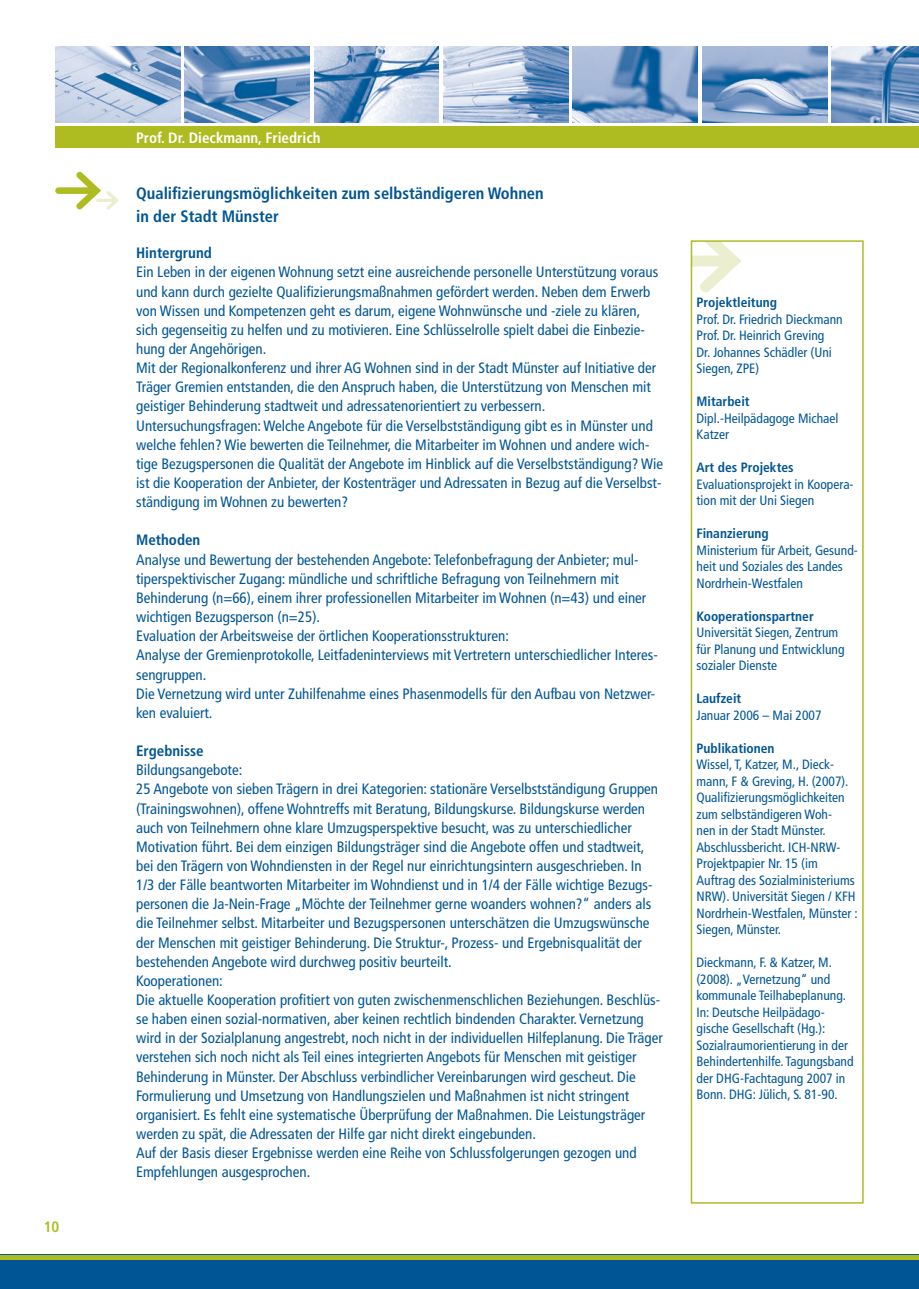
<style>
.page{position:relative;width:919px;height:1289px;background:#fff}
.page>*{position:absolute;margin:0;border:0;box-sizing:border-box;transform-origin:0 0}
.t1{font:700 condensed 16.5px/22.5px "Frutiger";color:#005594}
.t2{font:condensed 15px/19.2px "Frutiger";color:#005594}
.t3{font:700 condensed 15px "Frutiger";color:#005594}
.t4{font:700 condensed 15px "Frutiger";color:#fff}
.t5{font:700 condensed 15px "Frutiger";color:#aebc21}
.t6{font:condensed 13.5px/16.5px "Frutiger";color:#005594}
.t7{font:700 condensed 13.5px "Frutiger";color:#005594}
</style>
<div class="page">
<div style="left:55px;top:126px;width:851px;height:22px;background:#aebc21"></div>
<svg style="left:55px;top:171px;width:64px;height:39px"></svg>
<img style="left:55px;top:47px;width:125px;height:75px">
<img style="left:185px;top:47px;width:125px;height:75px">
<img style="left:314px;top:47px;width:125px;height:75px">
<img style="left:443px;top:47px;width:125px;height:75px">
<img style="left:572px;top:47px;width:125px;height:75px">
<img style="left:702px;top:47px;width:125px;height:75px">
<img style="left:831px;top:47px;width:87px;height:75px">
<div style="left:906px;top:126px;width:12px;height:22px;background:#aebc21"></div>
<svg style="left:693px;top:243px;width:48px;height:50px"></svg>
<div style="left:690px;top:240px;width:173px;height:963px;border:2px solid #aebc21"></div>
<div style="left:0;top:1254px;width:918px;height:34px;background:#005594"></div>
<div style="left:0;top:1254px;width:918px;height:5px;background:#aebc21"></div>
<p class="t5" style="left:44px;top:1217px;width:17px">10</p>
<p class="t4" style="left:136px;top:129px;width:186px">Prof. Dr. Dieckmann, Friedrich</p>
<p class="t1" style="left:136px;top:182px;width:409px">Qualifizierungsmöglichkeiten zum selbständigeren Wohnen in der Stadt Münster</p>
<p class="t3" style="left:136px;top:244px;width:77px">Hintergrund</p>
<p class="t2" style="left:136px;top:263px;width:528px">Ein Leben in der eigenen Wohnung setzt eine ausreichende personelle Unterstützung voraus und kann durch gezielte Qualifizierungsmaßnahmen gefördert werden. Neben dem Erwerb von Wissen und Kompetenzen geht es darum, eigene Wohnwünsche und -ziele zu klären, sich gegenseitig zu helfen und zu motivieren. Eine Schlüsselrolle spielt dabei die Einbezie&shy;hung der Angehörigen.<br>Mit der Regionalkonferenz und ihrer AG Wohnen sind in der Stadt Münster auf Initiative der Träger Gremien entstanden, die den Anspruch haben, die Unterstützung von Menschen mit geistiger Behinderung stadtweit und adressatenorientiert zu verbessern.<br>Untersuchungsfragen: Welche Angebote für die Verselbstständigung gibt es in Münster und welche fehlen? Wie bewerten die Teilnehmer, die Mitarbeiter im Wohnen und andere wich&shy;tige Bezugspersonen die Qualität der Angebote im Hinblick auf die Verselbstständigung? Wie ist die Kooperation der Anbieter, der Kostenträger und Adressaten in Bezug auf die Verselbst&shy;ständigung im Wohnen zu bewerten?</p>
<p class="t3" style="left:136px;top:531px;width:66px">Methoden</p>
<p class="t2" style="left:136px;top:550px;width:523px">Analyse und Bewertung der bestehenden Angebote: Telefonbefragung der Anbieter; mul&shy;tiperspektivischer Zugang: mündliche und schriftliche Befragung von Teilnehmern mit Behinderung (n=66), einem ihrer professionellen Mitarbeiter im Wohnen (n=43) und einer wichtigen Bezugsperson (n=25).<br>Evaluation der Arbeitsweise der örtlichen Kooperationsstrukturen:<br>Analyse der Gremienprotokolle, Leitfadeninterviews mit Vertretern unterschiedlicher Interes&shy;sengruppen.<br>Die Vernetzung wird unter Zuhilfenahme eines Phasenmodells für den Aufbau von Netzwer&shy;ken evaluiert.</p>
<p class="t3" style="left:136px;top:742px;width:69px">Ergebnisse</p>
<p class="t2" style="left:136px;top:760px;width:528px">Bildungsangebote:<br>25 Angebote von sieben Trägern in drei Kategorien: stationäre Verselbstständigung Gruppen (Trainingswohnen), offene Wohntreffs mit Beratung, Bildungskurse. Bildungskurse werden auch von Teilnehmern ohne klare Umzugsperspektive besucht, was zu unterschiedlicher Motivation führt. Bei dem einzigen Bildungsträger sind die Angebote offen und stadtweit, bei den Trägern von Wohndiensten in der Regel nur einrichtungsintern ausgeschrieben. In 1/3 der Fälle beantworten Mitarbeiter im Wohndienst und in 1/4 der Fälle wichtige Bezugs&shy;personen die Ja-Nein-Frage „Möchte der Teilnehmer gerne woanders wohnen?“ anders als die Teilnehmer selbst. Mitarbeiter und Bezugspersonen unterschätzen die Umzugswünsche der Menschen mit geistiger Behinderung. Die Struktur-, Prozess- und Ergebnisqualität der bestehenden Angebote wird durchweg positiv beurteilt.<br>Kooperationen:<br>Die aktuelle Kooperation profitiert von guten zwischenmenschlichen Beziehungen. Beschlüs&shy;se haben einen sozial-normativen, aber keinen rechtlich bindenden Charakter. Vernetzung wird in der Sozialplanung angestrebt, noch nicht in der individuellen Hilfeplanung. Die Träger verstehen sich noch nicht als Teil eines integrierten Angebots für Menschen mit geistiger Behinderung in Münster. Der Abschluss verbindlicher Vereinbarungen wird gescheut. Die Formulierung und Umsetzung von Handlungszielen und Maßnahmen ist nicht stringent organisiert. Es fehlt eine systematische Überprüfung der Maßnahmen. Die Leistungsträger werden zu spät, die Adressaten der Hilfe gar nicht direkt eingebunden.<br>Auf der Basis dieser Ergebnisse werden eine Reihe von Schlussfolgerungen gezogen und Empfehlungen ausgesprochen.</p>
<p class="t7" style="left:696px;top:294px;width:82px">Projektleitung</p>
<p class="t6" style="left:696px;top:311px;width:148px">Prof. Dr. Friedrich Dieckmann<br>Prof. Dr. Heinrich Greving<br>Dr. Johannes Schädler (Uni<br>Siegen, ZPE)</p>
<p class="t7" style="left:696px;top:393px;width:55px">Mitarbeit</p>
<p class="t6" style="left:696px;top:410px;width:143px">Dipl.-Heilpädagoge Michael<br>Katzer</p>
<p class="t7" style="left:696px;top:459px;width:99px">Art des Projektes</p>
<p class="t6" style="left:696px;top:476px;width:158px">Evaluationsprojekt in Koopera&shy;tion mit der Uni Siegen</p>
<p class="t7" style="left:696px;top:525px;width:74px">Finanzierung</p>
<p class="t6" style="left:696px;top:542px;width:163px">Ministerium für Arbeit, Gesund&shy;heit und Soziales des Landes<br>Nordrhein-Westfalen</p>
<p class="t7" style="left:696px;top:608px;width:119px">Kooperationspartner</p>
<p class="t6" style="left:696px;top:624px;width:149px">Universität Siegen, Zentrum für Planung und Entwicklung sozialer Dienste</p>
<p class="t7" style="left:696px;top:690px;width:46px">Laufzeit</p>
<p class="t6" style="left:696px;top:707px;width:126px">Januar 2006 – Mai 2007</p>
<p class="t7" style="left:696px;top:740px;width:80px">Publikationen</p>
<p class="t6" style="left:696px;top:756px;width:163px">Wissel, T, Katzer, M., Dieck&shy;mann, F &amp; Greving, H. (2007).<br>Qualifizierungsmöglichkeiten zum selbständigeren Woh-<br>nen in der Stadt Münster.<br>Abschlussbericht. ICH-NRW-<br>Projektpapier Nr. 15 (im<br>Auftrag des Sozialministeriums<br>NRW). Universität Siegen / KFH<br>Nordrhein-Westfalen, Münster :<br>Siegen, Münster.</p>
<p class="t6" style="left:696px;top:954px;width:158px">Dieckmann, F. &amp; Katzer, M. (2008). „Vernetzung“ und kommunale Teilhabeplanung.<br>In: Deutsche Heilpädago&shy;gische Gesellschaft (Hg.):<br>Sozialraumorientierung in der<br>Behindertenhilfe. Tagungsband der DHG-Fachtagung 2007 in<br>Bonn. DHG: Jülich, S. 81-90.</p>
</div>
